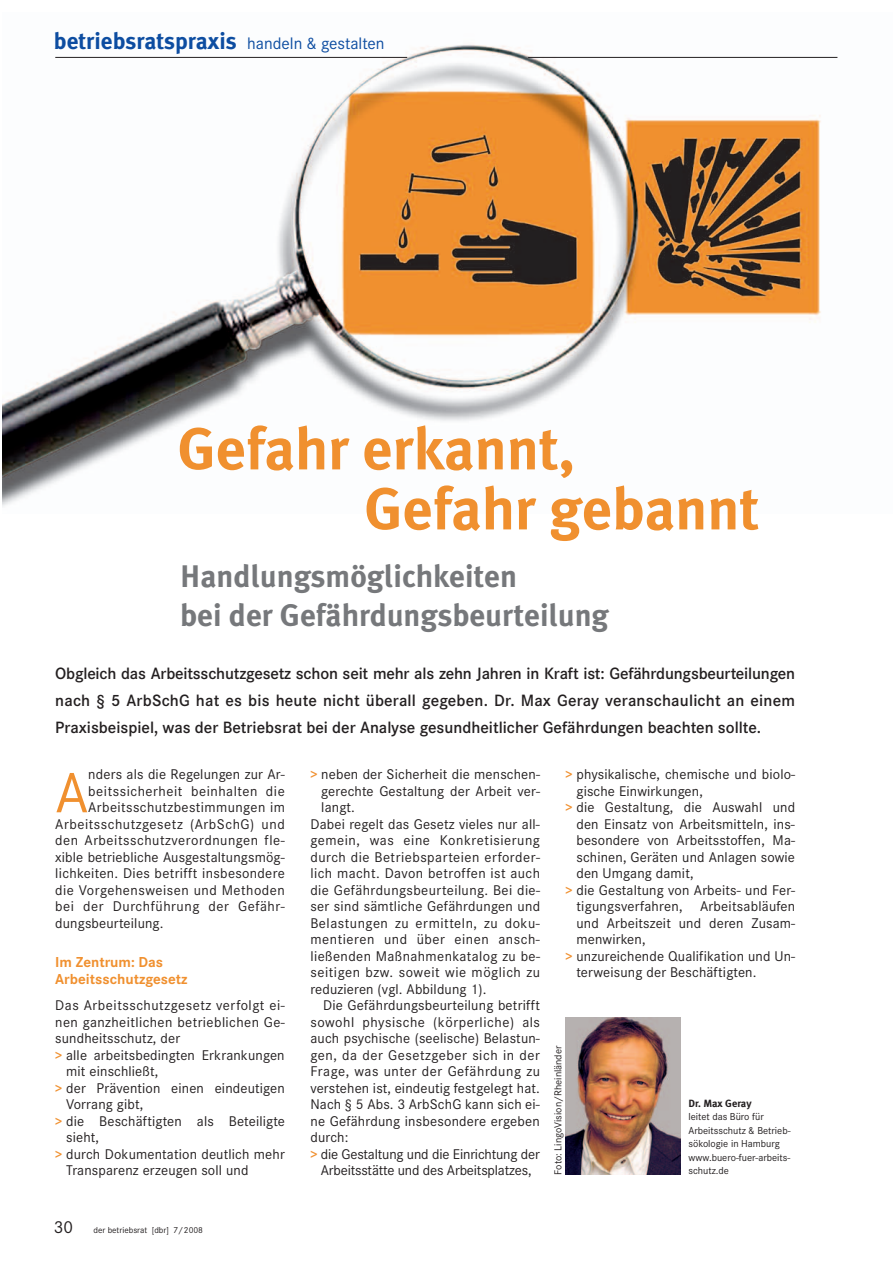
<style>
.page{position:relative;width:893px;height:1263px;background:#fff}
.page>*{position:absolute;margin:0;border:0;box-sizing:border-box;transform-origin:0 0}
.t1{font:700 59.25px/60px "Meta Plus";color:#f0902f}
.t2{font:58.65px "Corporate S";color:#f0902f}
.t3{font:700 31.2px/38.8px "Meta Plus";color:#76787b}
.t4{font:700 23.25px "Meta Plus";color:#0d4da1}
.t5{font:600 16.95px/27px "Corporate S";color:#231f20;text-align:justify}
.t6{font:700 15px/16.5px "Corporate S";color:#f0902f}
.t7{font:14.7px "Corporate S";letter-spacing:.01em;color:#231f20}
.t8{font:14.7px "Corporate S";letter-spacing:.035em;color:#231f20}
.t9{font:14.7px "Corporate S";letter-spacing:.03em;color:#231f20}
.t10{font:14.7px "Corporate S";letter-spacing:-.01em;color:#231f20}
.t11{font:10.5px/13.5px "Corporate S";color:#231f20}
.t12{font:700 10.5px "Meta Plus";color:#231f20}
.t13{font:9px "Corporate S";color:#231f20}
.s1{font-family:"Corporate S";font-weight:400;font-size:17.25px}
.s2{font-weight:600;font-size:13.95px;color:#f0902f}
.s3{font-size:18px}
</style>
<div class="page">
<img style="left:2px;top:45px;width:836px;height:462px">
<hr style="left:528px;top:57px;width:309px;height:1px;background:#231f20">
<img style="left:566px;top:1017px;width:114px;height:157px">
<hr style="left:55px;top:57px;width:352px;height:1px;background:#231f20">
<h3 class="t4" style="left:54px;top:27px;width:332px">betriebsratspraxis <span class="s1">handeln &amp; gestalten</span></h3>
<h1 class="t1" style="left:364px;top:419px;width:396px;text-indent:-187px">Gefahr erkannt,<br>Gefahr gebannt</h1>
<h3 class="t3" style="left:180px;top:557px;width:430px">Handlungsmöglichkeiten<br>bei der Gefährdungsbeurteilung</h3>
<p class="t5" style="left:55px;top:659px;width:741px">Obgleich das Arbeitsschutzgesetz schon seit mehr als zehn Jahren in Kraft ist: Gefährdungsbeurteilungen nach § 5 ArbSchG hat es bis heute nicht überall gegeben. Dr. Max Geray veranschaulicht an einem Praxisbeispiel, was der Betriebsrat bei der Analyse gesundheitlicher Gefährdungen beachten sollte.</p>
<h2 class="t2" style="left:55px;top:758px;width:35px">A</h2>
<p class="t7" style="left:88px;top:766px;width:198px">nders als die Regelungen zur Ar-</p>
<p class="t8" style="left:88px;top:782px;width:198px">beitssicherheit beinhalten die</p>
<p class="t9" style="left:88px;top:799px;width:198px">Arbeitsschutzbestimmungen im</p>
<p class="t8" style="left:55px;top:815px;width:231px">Arbeitsschutzgesetz (ArbSchG) und</p>
<p class="t8" style="left:55px;top:832px;width:231px">den Arbeitsschutzverordnungen fle-</p>
<p class="t7" style="left:55px;top:848px;width:231px">xible betriebliche Ausgestaltungsmög-</p>
<p class="t7" style="left:55px;top:865px;width:231px">lichkeiten. Dies betrifft insbesondere</p>
<p class="t8" style="left:55px;top:881px;width:231px">die Vorgehensweisen und Methoden</p>
<p class="t8" style="left:55px;top:898px;width:231px">bei der Durchführung der Gefähr-</p>
<p class="t7" style="left:55px;top:914px;width:110px">dungsbeurteilung.</p>
<p class="t6" style="left:55px;top:954px;width:134px">Im Zentrum: Das<br>Arbeitsschutzgesetz</p>
<p class="t8" style="left:55px;top:997px;width:231px">Das Arbeitsschutzgesetz verfolgt ei-</p>
<p class="t9" style="left:55px;top:1013px;width:231px">nen ganzheitlichen betrieblichen Ge-</p>
<p class="t7" style="left:55px;top:1030px;width:126px">sundheitsschutz, der</p>
<p class="t7" style="left:55px;top:1046px;width:231px"><span class="s2">&gt;</span> alle arbeitsbedingten Erkrankungen</p>
<p class="t7" style="left:66px;top:1063px;width:94px">mit einschließt,</p>
<p class="t7" style="left:55px;top:1079px;width:231px"><span class="s2">&gt;</span> der Prävention einen eindeutigen</p>
<p class="t7" style="left:66px;top:1096px;width:79px">Vorrang gibt,</p>
<p class="t7" style="left:55px;top:1112px;width:231px"><span class="s2">&gt;</span> die Beschäftigten als Beteiligte</p>
<p class="t7" style="left:66px;top:1129px;width:34px">sieht,</p>
<p class="t7" style="left:55px;top:1145px;width:231px"><span class="s2">&gt;</span> durch Dokumentation deutlich mehr</p>
<p class="t7" style="left:66px;top:1162px;width:184px">Transparenz erzeugen soll und</p>
<p class="t13" style="left:54px;top:1224px;width:151px"><span class="s3">30</span> der betriebsrat [dbr] 7/2008</p>
<p class="t7" style="left:310px;top:766px;width:231px"><span class="s2">&gt;</span> neben der Sicherheit die menschen-</p>
<p class="t7" style="left:321px;top:782px;width:220px">gerechte Gestaltung der Arbeit ver-</p>
<p class="t7" style="left:321px;top:799px;width:35px">langt.</p>
<p class="t7" style="left:310px;top:815px;width:231px">Dabei regelt das Gesetz vieles nur all-</p>
<p class="t8" style="left:310px;top:832px;width:231px">gemein, was eine Konkretisierung</p>
<p class="t8" style="left:310px;top:848px;width:231px">durch die Betriebsparteien erforder-</p>
<p class="t9" style="left:310px;top:865px;width:231px">lich macht. Davon betroffen ist auch</p>
<p class="t9" style="left:310px;top:881px;width:231px">die Gefährdungsbeurteilung. Bei die-</p>
<p class="t7" style="left:310px;top:898px;width:231px">ser sind sämtliche Gefährdungen und</p>
<p class="t8" style="left:310px;top:914px;width:231px">Belastungen zu ermitteln, zu doku-</p>
<p class="t8" style="left:310px;top:931px;width:231px">mentieren und über einen ansch-</p>
<p class="t9" style="left:310px;top:947px;width:231px">ließenden Maßnahmenkatalog zu be-</p>
<p class="t8" style="left:310px;top:964px;width:231px">seitigen bzw. soweit wie möglich zu</p>
<p class="t7" style="left:310px;top:980px;width:178px">reduzieren (vgl. Abbildung 1).</p>
<p class="t7" style="left:323px;top:997px;width:218px">Die Gefährdungsbeurteilung betrifft</p>
<p class="t8" style="left:310px;top:1013px;width:231px">sowohl physische (körperliche) als</p>
<p class="t7" style="left:310px;top:1030px;width:231px">auch psychische (seelische) Belastun-</p>
<p class="t8" style="left:310px;top:1046px;width:231px">gen, da der Gesetzgeber sich in der</p>
<p class="t8" style="left:310px;top:1063px;width:231px">Frage, was unter der Gefährdung zu</p>
<p class="t7" style="left:310px;top:1079px;width:231px">verstehen ist, eindeutig festgelegt hat.</p>
<p class="t7" style="left:310px;top:1096px;width:231px">Nach § 5 Abs. 3 ArbSchG kann sich ei-</p>
<p class="t7" style="left:310px;top:1112px;width:231px">ne Gefährdung insbesondere ergeben</p>
<p class="t7" style="left:310px;top:1129px;width:40px">durch:</p>
<p class="t10" style="left:310px;top:1145px;width:231px"><span class="s2">&gt;</span> die Gestaltung und die Einrichtung der</p>
<p class="t10" style="left:321px;top:1162px;width:212px">Arbeitsstätte und des Arbeitsplatzes,</p>
<p class="t7" style="left:566px;top:766px;width:231px"><span class="s2">&gt;</span> physikalische, chemische und biolo-</p>
<p class="t7" style="left:576px;top:782px;width:128px">gische Einwirkungen,</p>
<p class="t7" style="left:566px;top:799px;width:231px"><span class="s2">&gt;</span> die Gestaltung, die Auswahl und</p>
<p class="t7" style="left:576px;top:815px;width:220px">den Einsatz von Arbeitsmitteln, ins-</p>
<p class="t7" style="left:576px;top:832px;width:220px">besondere von Arbeitsstoffen, Ma-</p>
<p class="t7" style="left:576px;top:848px;width:220px">schinen, Geräten und Anlagen sowie</p>
<p class="t7" style="left:576px;top:865px;width:119px">den Umgang damit,</p>
<p class="t7" style="left:566px;top:881px;width:231px"><span class="s2">&gt;</span> die Gestaltung von Arbeits- und Fer-</p>
<p class="t7" style="left:576px;top:898px;width:220px">tigungsverfahren, Arbeitsabläufen</p>
<p class="t7" style="left:576px;top:914px;width:220px">und Arbeitszeit und deren Zusam-</p>
<p class="t7" style="left:576px;top:931px;width:71px">menwirken,</p>
<p class="t7" style="left:566px;top:947px;width:231px"><span class="s2">&gt;</span> unzureichende Qualifikation und Un-</p>
<p class="t7" style="left:576px;top:964px;width:182px">terweisung der Beschäftigten.</p>
<p class="t11" style="left:551px;top:1174px;width:130px;rotate:-90deg">Foto: LingoVision/Rheinländer</p>
<p class="t12" style="left:688px;top:1097px;width:65px">Dr. Max Geray</p>
<p class="t11" style="left:688px;top:1110px;width:104px">leitet das Büro für<br>Arbeitsschutz &amp; Betrieb&shy;sökologie in Hamburg www.buero-fuer-arbeits-</p>
<p class="t11" style="left:688px;top:1164px;width:42px">schutz.de</p>
</div>
